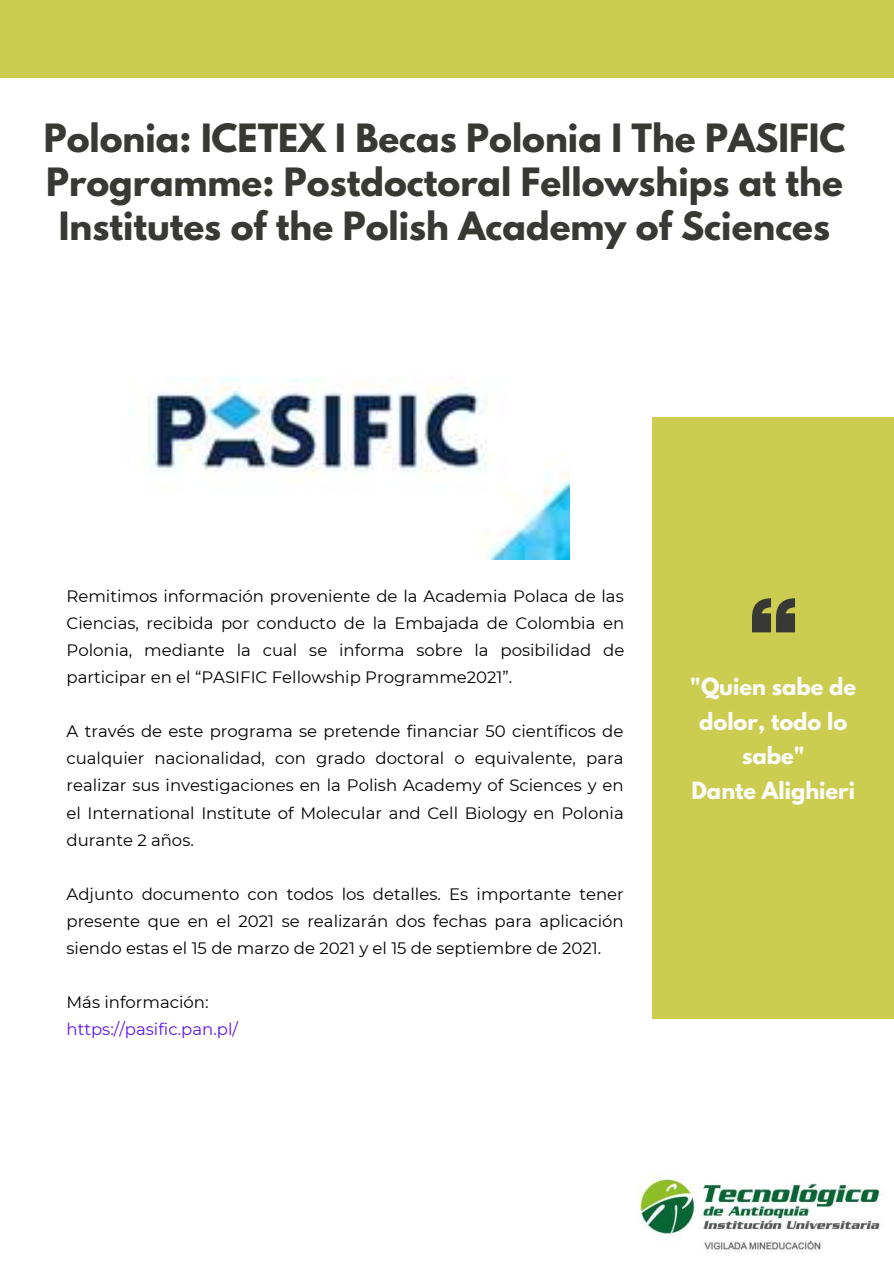
<style>
.page{position:relative;width:894px;height:1264px;background:#fff}
.page>*{position:absolute;margin:0;border:0;box-sizing:border-box;transform-origin:0 0}
.t1{font:700 34.5px/44px "League Spartan";color:#383835;text-align:center}
.t2{font:700 21px/35px "League Spartan";color:#fcfcfa;text-align:center}
.t3{font:16.5px/27px "Montserrat";color:#000;text-align:justify}
.t4{font:16.5px "Montserrat";color:#5e17eb}
</style>
<div class="page">
<div style="left:652px;top:417px;width:241px;height:601px;background:#cccc51"></div>
<svg style="left:752px;top:598px;width:41px;height:34px"></svg>
<img style="left:704px;top:1240px;width:118px;height:13px">
<div style="left:0;top:0;width:893px;height:78px;background:#cccc51"></div>
<img style="left:148px;top:377px;width:421px;height:182px">
<img style="left:635px;top:1174px;width:248px;height:61px">
<h1 class="t1" style="left:44px;top:121px;width:803px">Polonia: ICETEX I Becas Polonia I The PASIFIC<br>Programme: Postdoctoral Fellowships at the<br>Institutes of the Polish Academy of Sciences</h1>
<p class="t3" style="left:66px;top:583px;width:559px">Remitimos información proveniente de la Academia Polaca de las Ciencias, recibida por conducto de la Embajada de Colombia en Polonia, mediante la cual se informa sobre la posibilidad de participar en el “PASIFIC Fellowship Programme2021”.</p>
<p class="t3" style="left:66px;top:718px;width:558px">A través de este programa se pretende financiar 50 científicos de cualquier nacionalidad, con grado doctoral o equivalente, para realizar sus investigaciones en la Polish Academy of Sciences y en el International Institute of Molecular and Cell Biology en Polonia durante 2 años.</p>
<p class="t3" style="left:66px;top:880px;width:558px">Adjunto documento con todos los detalles. Es importante tener presente que en el 2021 se realizarán dos fechas para aplicación siendo estas el 15 de marzo de 2021 y el 15 de septiembre de 2021.</p>
<p class="t3" style="left:66px;top:988px;width:144px">Más información:</p>
<p class="t4" style="left:66px;top:1018px;width:173px">https://pasific.pan.pl/</p>
<p class="t2" style="left:690px;top:671px;width:167px">"Quien sabe de dolor, todo lo sabe"<br>Dante Alighieri</p>
</div>
